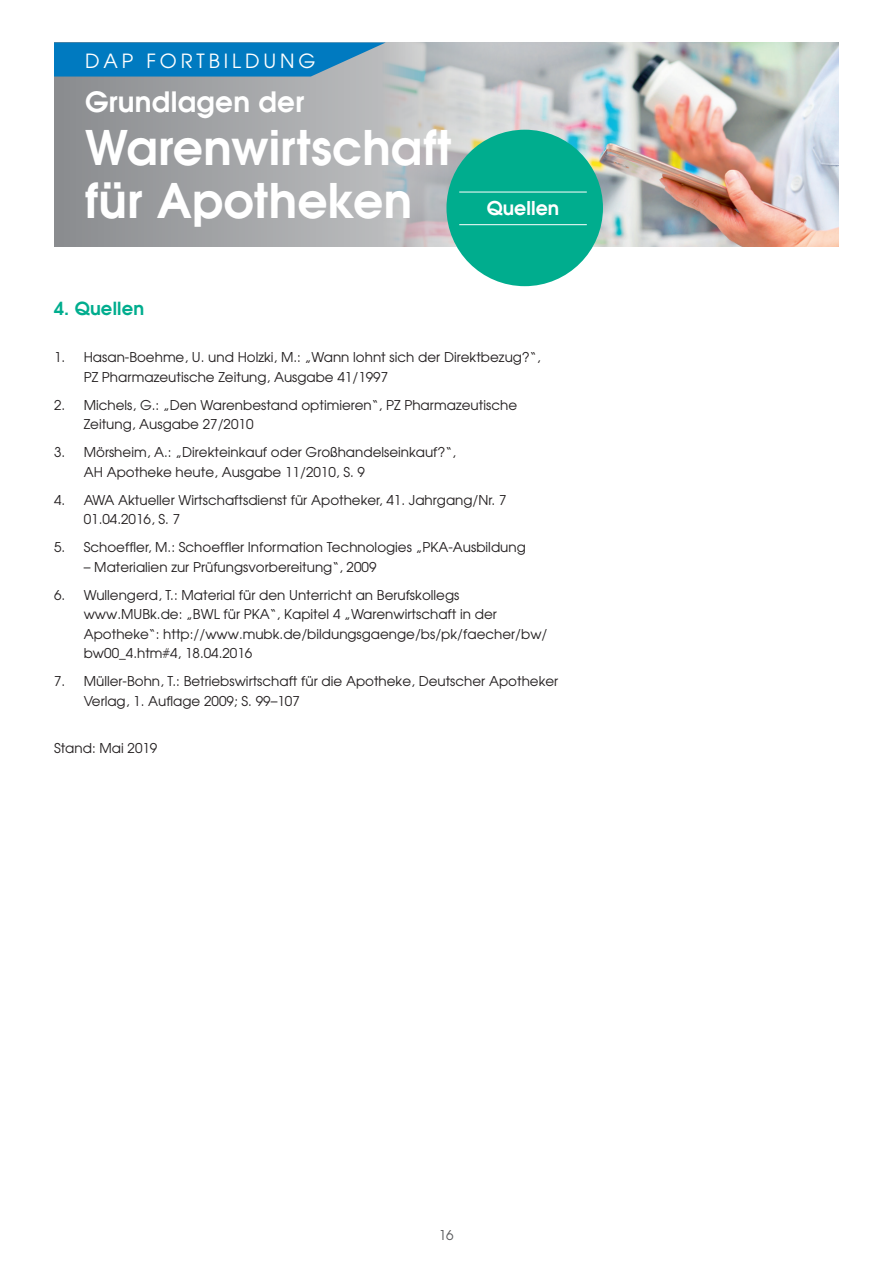
<style>
.page{position:relative;width:893px;height:1263px;background:#fff}
.page>*{position:absolute;margin:0;border:0;box-sizing:border-box;transform-origin:0 0}
.t1{font:600 47.4px/52.9px "Avant Garde";letter-spacing:.005em;color:#fff}
.t2{font:600 27.9px "Avant Garde";letter-spacing:.01em;color:#fff}
.t3{font:19.5px "Avant Garde";letter-spacing:.2em;color:#fff}
.t4{font:600 18.9px "Avant Garde";letter-spacing:.005em;color:#fff}
.t5{font:600 18px "Avant Garde";letter-spacing:.01em;color:#00ad8e}
.t6{font:13.5px/19.5px "Avant Garde";color:#231f20}
.t7{font:13.5px "Avant Garde";color:#57585a}
</style>
<div class="page">
<svg style="left:54px;top:77px;width:329px;height:170px;background:#a1a3a5"></svg>
<img style="left:383px;top:43px;width:456px;height:204px">
<svg style="left:54px;top:43px;width:332px;height:34px;background:#1681be"></svg>
<div style="left:446px;top:130px;width:157px;height:156px;background:#00ad8e;border-radius:50%"></div>
<hr style="left:459px;top:192px;width:128px;height:1px;background:#fff">
<hr style="left:459px;top:224px;width:128px;height:1px;background:#fff">
<h3 class="t3" style="left:85px;top:48px;width:232px">DAP FORTBILDUNG</h3>
<h2 class="t2" style="left:85px;top:84px;width:221px">Grundlagen der</h2>
<h1 class="t1" style="left:85px;top:121px;width:368px">Warenwirtschaft für Apotheken</h1>
<h3 class="t4" style="left:487px;top:196px;width:74px">Quellen</h3>
<h3 class="t5" style="left:54px;top:296px;width:92px">4. Quellen</h3>
<p class="t6" style="left:84px;top:347px;width:458px;text-indent:-30px">1. Hasan-Boehme, U. und Holzki, M.: „Wann lohnt sich der Direktbezug?“,<br>PZ Pharmazeutische Zeitung, Ausgabe 41/1997</p>
<p class="t6" style="left:84px;top:395px;width:435px;text-indent:-30px">2. Michels, G.: „Den Warenbestand optimieren“, PZ Pharmazeutische<br>Zeitung, Ausgabe 27/2010</p>
<p class="t6" style="left:84px;top:442px;width:374px;text-indent:-30px">3. Mörsheim, A.: „Direkteinkauf oder Großhandelseinkauf?“,<br>AH Apotheke heute, Ausgabe 11/2010, S. 9</p>
<p class="t6" style="left:84px;top:490px;width:424px;text-indent:-30px">4. AWA Aktueller Wirtschaftsdienst für Apotheker, 41. Jahrgang/Nr. 7<br>01.04.2016, S. 7</p>
<p class="t6" style="left:54px;top:537px;width:473px">5. Schoeffler, M.: Schoeffler Information Technologies „PKA-Ausbildung</p>
<p class="t6" style="left:84px;top:557px;width:294px">– Materialien zur Prüfungsvorbereitung“, 2009</p>
<p class="t6" style="left:84px;top:585px;width:465px;text-indent:-30px">6. Wullengerd, T.: Material für den Unterricht an Berufskollegs www.MUBk.de: „BWL für PKA“, Kapitel 4 „Warenwirtschaft in der Apotheke“: http://www.mubk.de/bildungsgaenge/bs/pk/faecher/bw/ bw00_4.htm#4, 18.04.2016</p>
<p class="t6" style="left:84px;top:671px;width:476px;text-indent:-30px">7. Müller-Bohn, T.: Betriebswirtschaft für die Apotheke, Deutscher Apotheker<br>Verlag, 1. Auflage 2009; S. 99–107</p>
<p class="t6" style="left:54px;top:738px;width:105px">Stand: Mai 2019</p>
<p class="t7" style="left:439px;top:1226px;width:16px">16</p>
</div>
